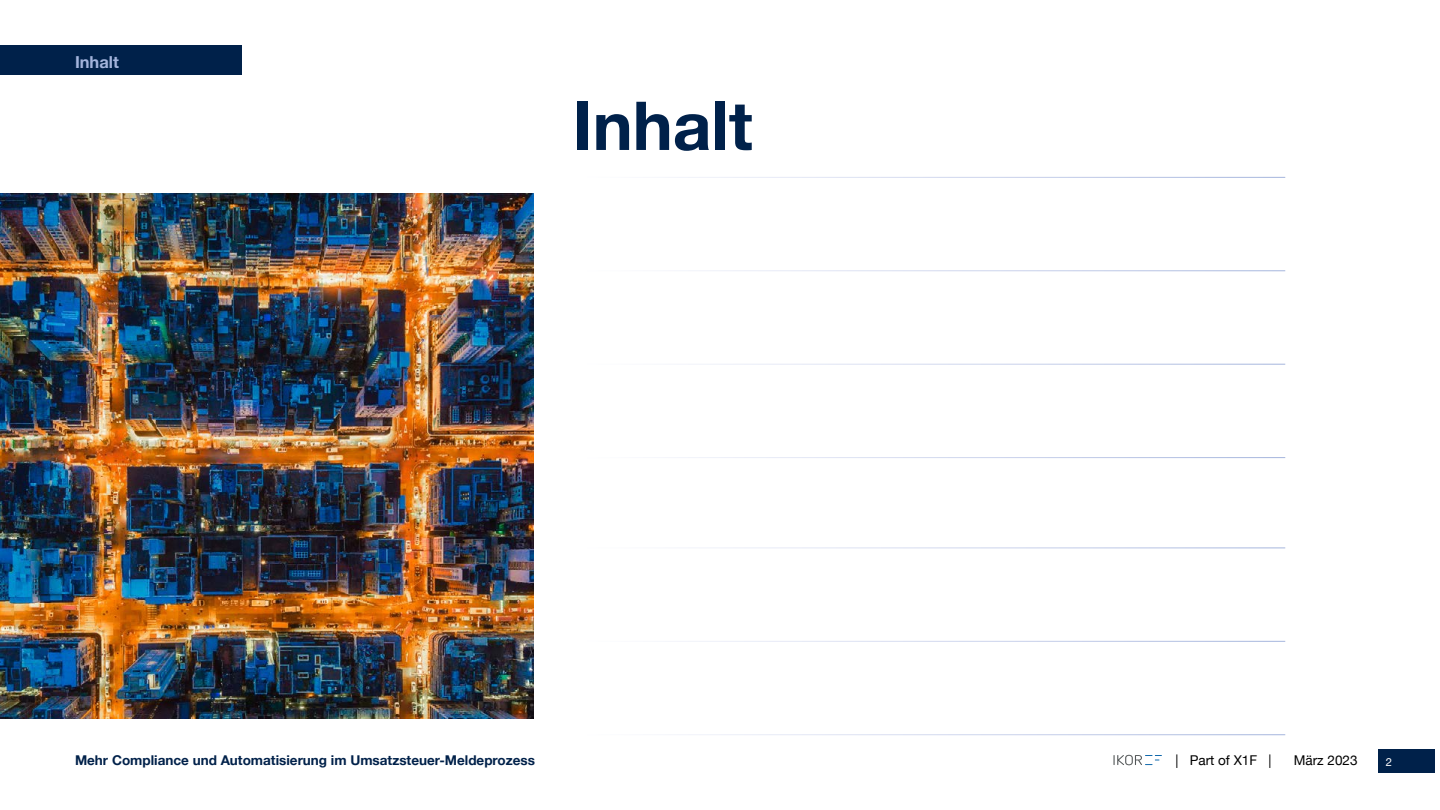
<style>
.page{position:relative;width:1440px;height:810px;background:#fff}
.page>*{position:absolute;margin:0;border:0;box-sizing:border-box;transform-origin:0 0}
.t1{font:700 67.5px "Helvetica Neue";color:#00214a}
.t2{font:700 16.5px "Helvetica Neue";color:#a3b4dc}
.t3{font:700 13.5px "Helvetica Neue";color:#00214a}
.t4{font:13.5px "Helvetica Neue";color:#000}
.t5{font:11.25px "Helvetica Neue";color:#fff}
</style>
<div class="page">
<div style="left:1378px;top:749px;width:57px;height:24px;background:#00214a"></div>
<svg style="left:1114px;top:755px;width:48px;height:10px"></svg>
<div style="left:0;top:45px;width:242px;height:30px;background:#00214a"></div>
<img style="left:0;top:194px;width:533px;height:525px">
<p class="t2" style="left:75px;top:49px;width:45px">Inhalt</p>
<h1 class="t1" style="left:573px;top:73px;width:181px">Inhalt</h1>
<p class="t3" style="left:75px;top:750px;width:462px">Mehr Compliance und Automatisierung im Umsatzsteuer-Meldeprozess</p>
<p class="t4" style="left:1175px;top:750px;width:98px">| Part of X1F |</p>
<p class="t4" style="left:1294px;top:750px;width:65px">März 2023</p>
<p class="t5" style="left:1386px;top:754px;width:8px">2</p>
</div>
